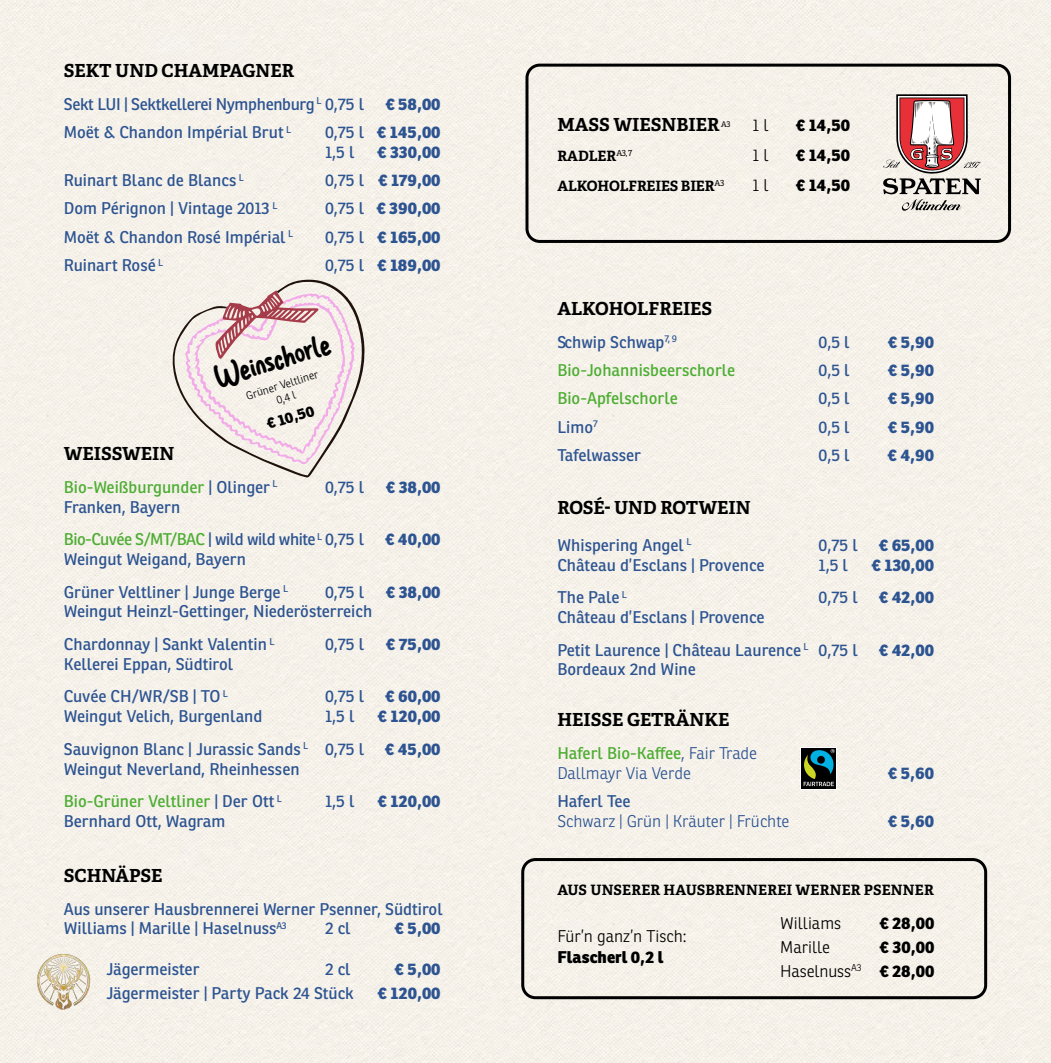
<style>
.page{position:relative;width:1051px;height:1063px;background:#fff}
.page>*{position:absolute;margin:0;border:0;box-sizing:border-box;transform-origin:0 0}
.t1{font:35.1px "Sweet Candy";color:#000}
.t2{font:700 18px "Adelle";color:#000}
.t3{font:16.5px/32.5px "Ronnia";color:#2d5491}
.t4{font:800 16.5px "Ronnia";color:#2d5491}
.t5{font:300 16.5px/19.8px "Ronnia";color:#2d5491}
.t6{font:16.5px "Ronnia";color:#4ead33}
.t7{font:800 16.5px/24px "Ronnia";color:#000;text-align:right}
.t8{font:16.5px/32.5px "Ronnia";letter-spacing:-.03em;color:#2d5491}
.t9{font:300 16.5px "Ronnia";color:#000}
.t10{font:16.5px "Ronnia";letter-spacing:-.02em;color:#2d5491}
.t11{font:800 15px "Ronnia";color:#000}
.t12{font:700 14.25px "Adelle";color:#000}
.t13{font:300 10.95px/13.2px "Ronnia";color:#000;text-align:center}
.t14{font:7.8px "Adelle";color:#000}
.s1{font-weight:800}
.s2{font-weight:400}
.s3{color:#2d5491}
.s4{color:#4ead33}
.s5{font-weight:400;color:#4ead33}
.s6{font-weight:300}
</style>
<div class="page">
<div style="left:0;top:0;width:1050px;height:1063px;background:#f5f1ea"></div>
<svg style="left:800px;top:747px;width:36px;height:42px"></svg>
<div style="left:801px;top:748px;width:34px;height:41px;background:#000"></div>
<svg style="left:803px;top:749px;width:31px;height:37px"></svg>
<div style="left:521px;top:858px;width:465px;height:141px;border:3px solid #000;border-radius:13px"></div>
<svg style="left:882px;top:94px;width:98px;height:117px"></svg>
<div style="left:525px;top:64px;width:485px;height:179px;border:3px solid #000;border-radius:13px"></div>
<svg style="left:172px;top:279px;width:193px;height:199px;background:#ebdfdc"></svg>
<img style="left:22px;top:954px;width:84px;height:55px">
<p class="t2" style="left:64px;top:59px;width:232px">SEKT UND CHAMPAGNER</p>
<p class="t10" style="left:64px;top:94px;width:302px">Sekt LUI | Sektkellerei Nymphenburg <sup>L</sup> 0,75 l</p>
<p class="t4" style="left:385px;top:93px;width:57px">€ 58,00</p>
<p class="t3" style="left:64px;top:116px;width:229px">Moët &amp; Chandon Impérial Brut <sup>L</sup></p>
<p class="t3" style="left:325px;top:122px;width:117px;line-height:19.8px">0,75 l <span class="s1">€ 145,00<br></span>1,5 l</p>
<p class="t4" style="left:377px;top:141px;width:65px">€ 330,00</p>
<p class="t3" style="left:64px;top:164px;width:181px">Ruinart Blanc de Blancs <sup>L</sup></p>
<p class="t4" style="left:325px;top:170px;width:117px"><span class="s2">0,75 l</span> € 179,00</p>
<p class="t3" style="left:64px;top:192px;width:215px">Dom Pérignon | Vintage 2013 <sup>L</sup></p>
<p class="t4" style="left:325px;top:198px;width:117px"><span class="s2">0,75 l</span> € 390,00</p>
<p class="t3" style="left:64px;top:221px;width:231px">Moët &amp; Chandon Rosé Impérial <sup>L</sup></p>
<p class="t4" style="left:325px;top:226px;width:117px"><span class="s2">0,75 l</span> € 165,00</p>
<p class="t3" style="left:64px;top:249px;width:101px">Ruinart Rosé <sup>L</sup></p>
<p class="t4" style="left:325px;top:255px;width:117px"><span class="s2">0,75 l</span> € 189,00</p>
<h1 class="t1" style="left:210px;top:360px;width:121px;rotate:-17deg">Weinschorle</h1>
<p class="t11" style="left:264px;top:415px;width:51px;rotate:-17deg">€ 10,50</p>
<p class="t13" style="left:244px;top:389px;width:76px;rotate:-17deg">Grüner Veltliner<br>0,4 l</p>
<p class="t2" style="left:64px;top:443px;width:112px">WEISSWEIN</p>
<p class="t6" style="left:64px;top:477px;width:215px">Bio-Weißburgunder <span class="s3">| Olinger</span> <sup>L</sup></p>
<p class="t3" style="left:325px;top:471px;width:41px">0,75 l</p>
<p class="t4" style="left:385px;top:476px;width:56px">€ 38,00</p>
<p class="t8" style="left:64px;top:491px;width:302px">Franken, Bayern<br><span class="s4">Bio-Cuvée S/MT/BAC</span> | wild wild white <sup>L</sup> 0,75 l</p>
<p class="t4" style="left:385px;top:529px;width:57px">€ 40,00</p>
<p class="t3" style="left:64px;top:543px;width:226px">Weingut Weigand, Bayern<br>Grüner Veltliner | Junge Berge <sup>L</sup></p>
<p class="t3" style="left:325px;top:575px;width:41px">0,75 l</p>
<p class="t4" style="left:385px;top:581px;width:56px">€ 38,00</p>
<p class="t3" style="left:64px;top:595px;width:310px">Weingut Heinzl-Gettinger, Niederösterreich<br>Chardonnay | Sankt Valentin <sup>L</sup></p>
<p class="t3" style="left:325px;top:628px;width:41px">0,75 l</p>
<p class="t4" style="left:386px;top:633px;width:56px">€ 75,00</p>
<p class="t3" style="left:64px;top:648px;width:171px">Kellerei Eppan, Südtirol<br>Cuvée CH/WR/SB | TO <sup>L</sup></p>
<p class="t3" style="left:325px;top:680px;width:41px">0,75 l</p>
<p class="t4" style="left:385px;top:686px;width:57px">€ 60,00</p>
<p class="t3" style="left:64px;top:700px;width:200px">Weingut Velich, Burgenland</p>
<p class="t3" style="left:325px;top:700px;width:31px">1,5 l</p>
<p class="t3" style="left:64px;top:700px;width:378px;text-align:right"><span class="s1">€ 120,00<br></span>Sauvignon Blanc | Jurassic Sands <sup>L</sup> 0,75 l <span class="s1">€ 45,00</span></p>
<p class="t3" style="left:64px;top:752px;width:237px">Weingut Neverland, Rheinhessen<br><span class="s4">Bio-Grüner Veltliner</span> | Der Ott <sup>L</sup></p>
<p class="t3" style="left:325px;top:785px;width:31px">1,5 l</p>
<p class="t4" style="left:377px;top:791px;width:64px">€ 120,00</p>
<p class="t3" style="left:64px;top:805px;width:163px">Bernhard Ott, Wagram</p>
<p class="t2" style="left:64px;top:864px;width:100px">SCHNÄPSE</p>
<p class="t3" style="left:64px;top:899px;width:380px;line-height:19.8px">Aus unserer Hausbrennerei Werner Psenner, Südtirol<br>Williams | Marille | Haselnuss<sup>A3</sup></p>
<p class="t3" style="left:325px;top:912px;width:27px">2 cl</p>
<p class="t4" style="left:394px;top:918px;width:47px">€ 5,00</p>
<p class="t3" style="left:106px;top:953px;width:95px">Jägermeister</p>
<p class="t3" style="left:325px;top:953px;width:27px">2 cl</p>
<p class="t4" style="left:394px;top:959px;width:47px">€ 5,00</p>
<p class="t3" style="left:106px;top:977px;width:249px">Jägermeister | Party Pack 24 Stück</p>
<p class="t4" style="left:377px;top:983px;width:64px">€ 120,00</p>
<p class="t2" style="left:557px;top:113px;width:163px">MASS WIESNBIER</p>
<p class="t14" style="left:721px;top:119px;width:11px">A3</p>
<p class="t9" style="left:752px;top:115px;width:18px">1 l</p>
<p class="t7" style="left:795px;top:113px;width:56px">€ 14,50</p>
<p class="t12" style="left:557px;top:147px;width:76px">RADLER<sup>A3,</sup> <sup>7</sup></p>
<p class="t9" style="left:752px;top:145px;width:18px">1 l</p>
<p class="t7" style="left:795px;top:143px;width:56px">€ 14,50</p>
<p class="t12" style="left:557px;top:177px;width:168px">ALKOHOLFREIES BIER<sup>A3</sup></p>
<p class="t9" style="left:752px;top:175px;width:18px">1 l</p>
<p class="t7" style="left:795px;top:173px;width:56px">€ 14,50</p>
<p class="t2" style="left:557px;top:297px;width:156px">ALKOHOLFREIES</p>
<p class="t3" style="left:557px;top:325px;width:121px">Schwip Schwap<sup>7,</sup> <sup>9</sup></p>
<p class="t3" style="left:818px;top:325px;width:33px">0,5 l</p>
<p class="t4" style="left:887px;top:331px;width:48px">€ 5,90</p>
<p class="t6" style="left:557px;top:360px;width:179px">Bio-Johannisbeerschorle</p>
<p class="t3" style="left:818px;top:354px;width:33px">0,5 l</p>
<p class="t4" style="left:887px;top:359px;width:48px">€ 5,90</p>
<p class="t6" style="left:557px;top:388px;width:122px">Bio-Apfelschorle</p>
<p class="t3" style="left:818px;top:382px;width:33px">0,5 l</p>
<p class="t4" style="left:887px;top:388px;width:48px">€ 5,90</p>
<p class="t3" style="left:557px;top:410px;width:42px">Limo<sup>7</sup></p>
<p class="t3" style="left:818px;top:410px;width:33px">0,5 l</p>
<p class="t4" style="left:887px;top:416px;width:48px">€ 5,90</p>
<p class="t3" style="left:557px;top:439px;width:85px">Tafelwasser</p>
<p class="t3" style="left:818px;top:439px;width:33px">0,5 l</p>
<p class="t4" style="left:887px;top:444px;width:48px">€ 4,90</p>
<p class="t2" style="left:557px;top:496px;width:195px">ROSÉ- UND ROTWEIN</p>
<p class="t3" style="left:557px;top:529px;width:136px">Whispering Angel <sup>L</sup></p>
<p class="t3" style="left:818px;top:529px;width:41px">0,75 l</p>
<p class="t4" style="left:878px;top:534px;width:57px">€ 65,00</p>
<p class="t3" style="left:557px;top:548px;width:209px">Château d’Esclans | Provence</p>
<p class="t3" style="left:818px;top:548px;width:31px">1,5 l</p>
<p class="t4" style="left:871px;top:554px;width:64px">€ 130,00</p>
<p class="t3" style="left:557px;top:581px;width:71px">The Pale <sup>L</sup></p>
<p class="t3" style="left:818px;top:581px;width:41px">0,75 l</p>
<p class="t4" style="left:878px;top:587px;width:57px">€ 42,00</p>
<p class="t3" style="left:557px;top:601px;width:302px">Château d’Esclans | Provence<br>Petit Laurence | Château Laurence <sup>L</sup> 0,75 l</p>
<p class="t4" style="left:878px;top:639px;width:57px">€ 42,00</p>
<p class="t3" style="left:557px;top:653px;width:140px">Bordeaux 2nd Wine</p>
<p class="t2" style="left:557px;top:709px;width:173px">HEISSE GETRÄNKE</p>
<p class="t5" style="left:557px;top:743px;width:201px"><span class="s5">Haferl Bio-Kaffee</span>, Fair Trade<br>Dallmayr Via Verde</p>
<p class="t4" style="left:887px;top:762px;width:48px">€ 5,60</p>
<p class="t3" style="left:557px;top:785px;width:75px">Haferl Tee</p>
<p class="t5" style="left:557px;top:811px;width:233px">Schwarz | Grün | Kräuter | Früchte</p>
<p class="t4" style="left:887px;top:810px;width:48px">€ 5,60</p>
<p class="t12" style="left:557px;top:881px;width:378px">AUS UNSERER HAUSBRENNEREI WERNER PSENNER</p>
<p class="t9" style="left:557px;top:926px;width:131px">Für’n ganz’n Tisch:</p>
<p class="t7" style="left:557px;top:945px;width:108px">Flascherl 0,2 l</p>
<p class="t9" style="left:780px;top:913px;width:63px">Williams</p>
<p class="t7" style="left:879px;top:911px;width:56px">€ 28,00</p>
<p class="t9" style="left:780px;top:937px;width:51px">Marille</p>
<p class="t7" style="left:780px;top:935px;width:155px">€ 30,00<br><span class="s6">Haselnuss</span><sup>A3</sup> € 28,00</p>
</div>
